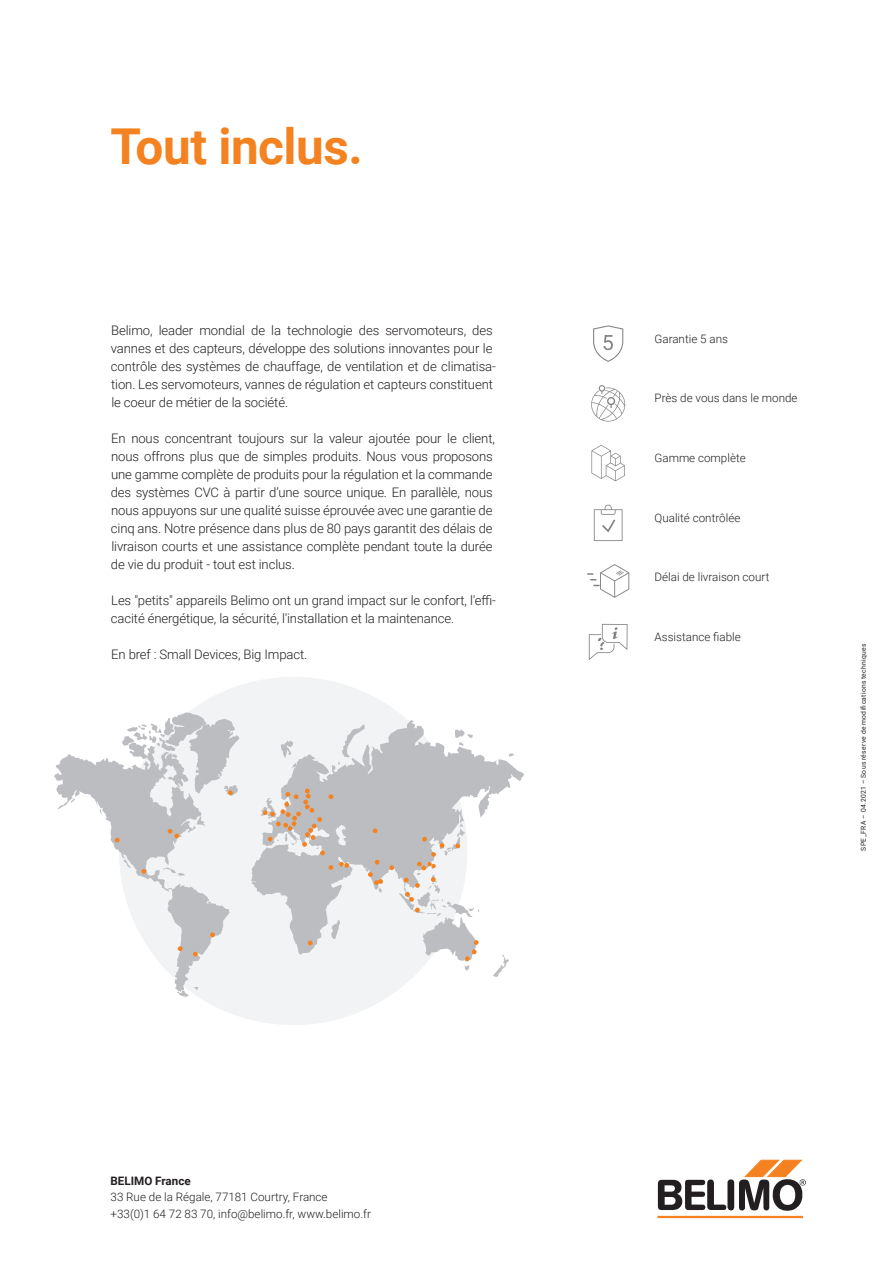
<style>
.page{position:relative;width:893px;height:1263px;background:#fff}
.page>*{position:absolute;margin:0;border:0;box-sizing:border-box;transform-origin:0 0}
.t1{font:700 49.5px "Roboto";letter-spacing:-.01em;color:#f58220}
.t2{font:300 13.2px/18px "Roboto";letter-spacing:-.01em;color:#231f20}
.t3{font:300 11.7px/16.5px "Roboto";color:#231f20}
.t4{font:700 11.7px "Roboto";color:#231f20}
.t5{font:6.75px "Roboto";letter-spacing:.04em;color:#231f20}
</style>
<div class="page">
<div style="left:119px;top:677px;width:348px;height:348px;background:#f2f3f4;border-radius:50%"></div>
<svg style="left:493px;top:955px;width:16px;height:22px"></svg>
<svg style="left:251px;top:720px;width:273px;height:235px"></svg>
<svg style="left:328px;top:865px;width:5px;height:5px"></svg>
<svg style="left:373px;top:828px;width:5px;height:5px"></svg>
<svg style="left:339px;top:862px;width:10px;height:6px"></svg>
<svg style="left:308px;top:940px;width:5px;height:5px"></svg>
<svg style="left:261px;top:788px;width:72px;height:67px"></svg>
<svg style="left:375px;top:860px;width:5px;height:4px"></svg>
<svg style="left:368px;top:872px;width:15px;height:21px"></svg>
<svg style="left:389px;top:865px;width:5px;height:5px"></svg>
<svg style="left:404px;top:823px;width:76px;height:148px"></svg>
<svg style="left:54px;top:712px;width:185px;height:286px"></svg>
<div style="left:658px;top:1216px;width:144px;height:2px;border:1px solid #f58220"></div>
<svg style="left:658px;top:1160px;width:148px;height:51px"></svg>
<svg style="left:593px;top:325px;width:30px;height:37px"></svg>
<svg style="left:591px;top:445px;width:34px;height:36px"></svg>
<svg style="left:589px;top:624px;width:39px;height:36px"></svg>
<svg style="left:591px;top:385px;width:34px;height:37px"></svg>
<svg style="left:587px;top:564px;width:42px;height:34px"></svg>
<svg style="left:594px;top:505px;width:28px;height:36px"></svg>
<h1 class="t1" style="left:111px;top:111px;width:254px">Tout inclus.</h1>
<p class="t2" style="left:111px;top:320px;width:387px">Belimo, leader mondial de la technologie des servomoteurs, des vannes et des capteurs, développe des solutions innovantes pour le contrôle des systèmes de chauffage, de ventilation et de climatisa&shy;tion. Les servomoteurs, vannes de régulation et capteurs constituent le coeur de métier de la société.</p>
<p class="t2" style="left:111px;top:428px;width:386px">En nous concentrant toujours sur la valeur ajoutée pour le client, nous offrons plus que de simples produits. Nous vous proposons une gamme complète de produits pour la régulation et la commande des systèmes CVC à partir d’une source unique. En parallèle, nous nous appuyons sur une qualité suisse éprouvée avec une garantie de cinq ans. Notre présence dans plus de 80 pays garantit des délais de livraison courts et une assistance complète pendant toute la durée de vie du produit - tout est inclus.</p>
<p class="t2" style="left:111px;top:590px;width:386px">Les "petits" appareils Belimo ont un grand impact sur le confort, l'effi&shy;cacité énergétique, la sécurité, l'installation et la maintenance.</p>
<p class="t2" style="left:111px;top:644px;width:198px">En bref : Small Devices, Big Impact.</p>
<p class="t5" style="left:859px;top:850px;width:208px;rotate:-90deg">SPE_FRA – 04.2021 – Sous réserve de modifications techniques</p>
<p class="t3" style="left:654px;top:330px;width:75px">Garantie 5 ans</p>
<p class="t3" style="left:654px;top:389px;width:144px">Près de vous dans le monde</p>
<p class="t3" style="left:654px;top:449px;width:93px">Gamme complète</p>
<p class="t3" style="left:654px;top:509px;width:87px">Qualité contrôlée</p>
<p class="t3" style="left:654px;top:568px;width:116px">Délai de livraison court</p>
<p class="t3" style="left:654px;top:628px;width:88px">Assistance fiable</p>
<p class="t4" style="left:111px;top:1172px;width:82px">BELIMO France</p>
<p class="t3" style="left:111px;top:1188px;width:262px">33 Rue de la Régale, 77181 Courtry, France<br>+33(0)1 64 72 83 70, info@belimo.fr, www.belimo.fr</p>
</div>
